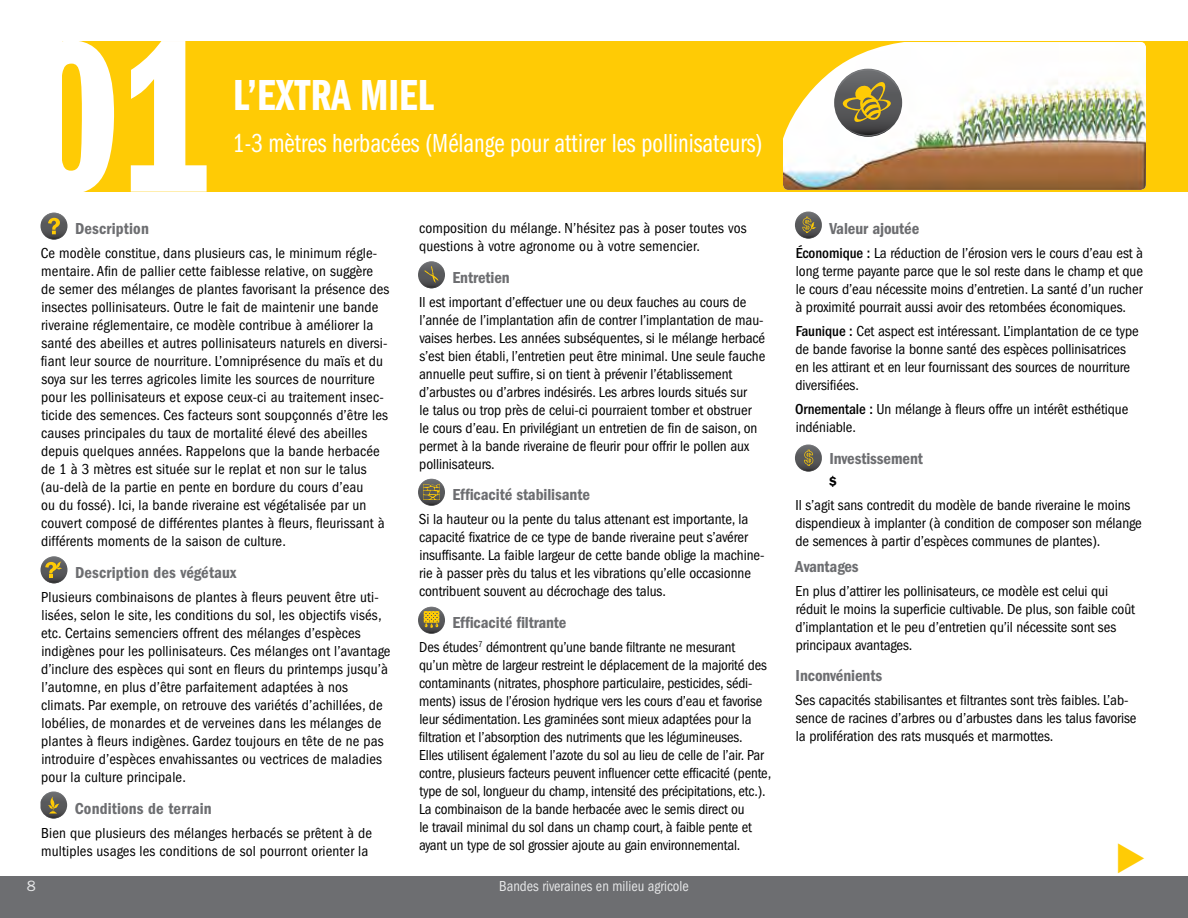
<style>
.page{position:relative;width:1188px;height:918px;background:#fff}
.page>*{position:absolute;margin:0;border:0;box-sizing:border-box;transform-origin:0 0}
.t1{font:223.5px "ITC Franklin Gothic Std Dm Cp";color:#fff}
.t2{font:45px "ITC Franklin Gothic Std Dm Cp";color:#fff}
.t3{font:27px "ITC Franklin Gothic Std Bk Cp";color:#fff}
.t4{font:16.5px "ITC Franklin Gothic Std Dm Cd";letter-spacing:-.005em;color:#6d6e71}
.t5{font:condensed 15px/18px "ITC Franklin Gothic Std";letter-spacing:-.005em;color:#000}
.t6{font:condensed 15px "ITC Franklin Gothic Std";color:#e6e7e8;scale:.96 1}
.t7{font:15px "ITC Franklin Gothic Std";color:#e6e7e8}
.t8{font:600 13.5px "ITC Franklin Gothic Std";color:#000}
.s1{font-weight:500}
</style>
<div class="page">
<div style="left:0;top:876px;width:1188px;height:42px;background:#6d6e71"></div>
<div style="left:63px;top:41px;width:1125px;height:150px;background:#ffcb05"></div>
<img style="left:783px;top:42px;width:363px;height:148px">
<svg style="left:783px;top:42px;width:133px;height:98px"></svg>
<svg style="left:40px;top:213px;width:28px;height:27px"></svg>
<svg style="left:41px;top:213px;width:26px;height:26px"></svg>
<svg style="left:40px;top:556px;width:28px;height:27px"></svg>
<svg style="left:41px;top:557px;width:26px;height:26px"></svg>
<svg style="left:40px;top:792px;width:27px;height:27px"></svg>
<svg style="left:418px;top:479px;width:27px;height:27px"></svg>
<svg style="left:419px;top:479px;width:25px;height:27px"></svg>
<svg style="left:418px;top:607px;width:27px;height:27px"></svg>
<svg style="left:419px;top:607px;width:25px;height:26px"></svg>
<svg style="left:418px;top:261px;width:27px;height:27px"></svg>
<svg style="left:419px;top:262px;width:25px;height:26px"></svg>
<svg style="left:795px;top:212px;width:27px;height:27px"></svg>
<svg style="left:795px;top:445px;width:27px;height:27px"></svg>
<h1 class="t1" style="left:24px;top:-5px;width:192px">01</h1>
<h2 class="t2" style="left:233px;top:71px;width:202px">L’EXTRA MIEL</h2>
<h3 class="t3" style="left:233px;top:128px;width:531px">1-3 mètres herbacées (Mélange pour attirer les pollinisateurs)</h3>
<p class="t4" style="left:75px;top:219px;width:75px">Description</p>
<p class="t5" style="left:41px;top:244px;width:350px">Ce modèle constitue, dans plusieurs cas, le minimum régle&shy;mentaire. Afin de pallier cette faiblesse relative, on suggère de semer des mélanges de plantes favorisant la présence des insectes pollinisateurs. Outre le fait de maintenir une bande riveraine réglementaire, ce modèle contribue à améliorer la santé des abeilles et autres pollinisateurs naturels en diversi&shy;fiant leur source de nourriture. L’omniprésence du maïs et du soya sur les terres agricoles limite les sources de nourriture pour les pollinisateurs et expose ceux-ci au traitement insec&shy;ticide des semences. Ces facteurs sont soupçonnés d’être les causes principales du taux de mortalité élevé des abeilles depuis quelques années. Rappelons que la bande herbacée de 1 à 3 mètres est située sur le replat et non sur le talus (au-delà de la partie en pente en bordure du cours d’eau<br>ou du fossé). Ici, la bande riveraine est végétalisée par un couvert composé de différentes plantes à fleurs, fleurissant à différents moments de la saison de culture.</p>
<p class="t4" style="left:75px;top:563px;width:163px">Description des végétaux</p>
<p class="t5" style="left:41px;top:588px;width:351px">Plusieurs combinaisons de plantes à fleurs peuvent être uti&shy;lisées, selon le site, les conditions du sol, les objectifs visés, etc. Certains semenciers offrent des mélanges d’espèces indigènes pour les pollinisateurs. Ces mélanges ont l’avantage d’inclure des espèces qui sont en fleurs du printemps jusqu’à l’automne, en plus d’être parfaitement adaptées à nos climats. Par exemple, on retrouve des variétés d’achillées, de lobélies, de monardes et de verveines dans les mélanges de plantes à fleurs indigènes. Gardez toujours en tête de ne pas introduire d’espèces envahissantes ou vectrices de maladies pour la culture principale.</p>
<p class="t4" style="left:75px;top:799px;width:138px">Conditions de terrain</p>
<p class="t5" style="left:41px;top:824px;width:332px">Bien que plusieurs des mélanges herbacés se prêtent à de multiples usages les conditions de sol pourront orienter la</p>
<p class="t5" style="left:419px;top:219px;width:329px">composition du mélange. N’hésitez pas à poser toutes vos questions à votre agronome ou à votre semencier.</p>
<p class="t4" style="left:453px;top:268px;width:59px">Entretien</p>
<p class="t5" style="left:419px;top:293px;width:348px">Il est important d’effectuer une ou deux fauches au cours de l’année de l’implantation afin de contrer l’implantation de mau&shy;vaises herbes. Les années subséquentes, si le mélange herbacé s’est bien établi, l’entretien peut être minimal. Une seule fauche annuelle peut suffire, si on tient à prévenir l’établissement d’arbustes ou d’arbres indésirés. Les arbres lourds situés sur<br>le talus ou trop près de celui-ci pourraient tomber et obstruer<br>le cours d’eau. En privilégiant un entretien de fin de saison, on permet à la bande riveraine de fleurir pour offrir le pollen aux pollinisateurs.</p>
<p class="t4" style="left:453px;top:485px;width:139px">Efficacité stabilisante</p>
<p class="t5" style="left:419px;top:511px;width:347px">Si la hauteur ou la pente du talus attenant est importante, la capacité fixatrice de ce type de bande riveraine peut s’avérer insuffisante. La faible largeur de cette bande oblige la machine&shy;rie à passer près du talus et les vibrations qu’elle occasionne contribuent souvent au décrochage des talus.</p>
<p class="t4" style="left:453px;top:613px;width:116px">Efficacité filtrante</p>
<p class="t5" style="left:419px;top:638px;width:354px">Des études<sup>7</sup> démontrent qu’une bande filtrante ne mesurant<br>qu’un mètre de largeur restreint le déplacement de la majorité des contaminants (nitrates, phosphore particulaire, pesticides, sédi&shy;ments) issus de l’érosion hydrique vers les cours d’eau et favorise leur sédimentation. Les graminées sont mieux adaptées pour la filtration et l’absorption des nutriments que les légumineuses.<br>Elles utilisent également l’azote du sol au lieu de celle de l’air. Par contre, plusieurs facteurs peuvent influencer cette efficacité (pente, type de sol, longueur du champ, intensité des précipitations, etc.).<br>La combinaison de la bande herbacée avec le semis direct ou<br>le travail minimal du sol dans un champ court, à faible pente et ayant un type de sol grossier ajoute au gain environnemental.</p>
<p class="t7" style="left:27px;top:877px;width:10px">8</p>
<p class="t6" style="left:499px;top:877px;width:199px">Bandes riveraines en milieu agricole</p>
<p class="t4" style="left:830px;top:219px;width:91px">Valeur ajoutée</p>
<p class="t5" style="left:795px;top:244px;width:349px;text-align:justify"><span class="s1">Économique :</span> La réduction de l’érosion vers le cours d’eau est à long terme payante parce que le sol reste dans le champ et que le cours d’eau nécessite moins d’entretien. La santé d’un rucher à proximité pourrait aussi avoir des retombées économiques.</p>
<p class="t5" style="left:795px;top:322px;width:345px"><span class="s1">Faunique :</span> Cet aspect est intéressant. L’implantation de ce type de bande favorise la bonne santé des espèces pollinisatrices en les attirant et en leur fournissant des sources de nourriture diversifiées.</p>
<p class="t5" style="left:795px;top:400px;width:335px"><span class="s1">Ornementale :</span> Un mélange à fleurs offre un intérêt esthétique indéniable.</p>
<p class="t4" style="left:829px;top:449px;width:95px">Investissement</p>
<p class="t8" style="left:829px;top:473px;width:10px">$</p>
<p class="t5" style="left:795px;top:496px;width:348px">Il s’agit sans contredit du modèle de bande riveraine le moins dispendieux à implanter (à condition de composer son mélange de semences à partir d’espèces communes de plantes).</p>
<p class="t4" style="left:795px;top:557px;width:65px">Avantages</p>
<p class="t5" style="left:795px;top:582px;width:341px">En plus d’attirer les pollinisateurs, ce modèle est celui qui réduit le moins la superficie cultivable. De plus, son faible coût d’implantation et le peu d’entretien qu’il nécessite sont ses principaux avantages.</p>
<p class="t4" style="left:796px;top:666px;width:88px">Inconvénients</p>
<p class="t5" style="left:795px;top:692px;width:343px">Ses capacités stabilisantes et filtrantes sont très faibles. L’ab&shy;sence de racines d’arbres ou d’arbustes dans les talus favorise la prolifération des rats musqués et marmottes.</p>
</div>
